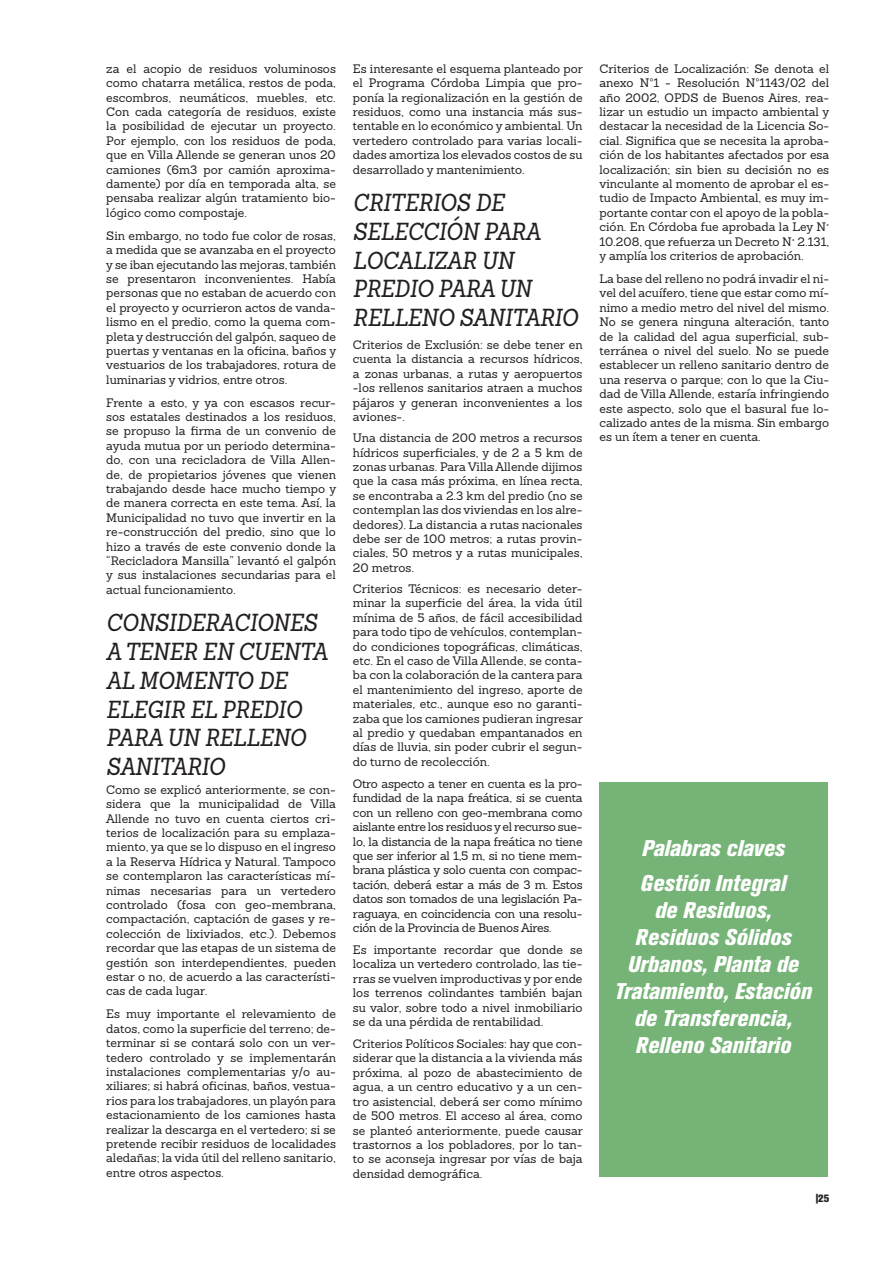
<style>
.page{position:relative;width:893px;height:1263px;background:#fff}
.page>*{position:absolute;margin:0;border:0;box-sizing:border-box;transform-origin:0 0}
.subtitulo_1{font:italic 24px/28.8px "Sanchez Condensed";color:#231f20}
.CITAS{font:italic 800 condensed 22.5px/27px "Akzidenz Grotesk BQ";color:#fff;text-align:center}
.parrafo_1{font:12px/14.4px "Sanchez Slab";color:#231f20;text-align:justify}
.t1{font:800 10.5px "Akzidenz Grotesk BQ";color:#231f20}
</style>
<div class="page">
<div style="left:600px;top:782px;width:228px;height:395px;background:#75b476"></div>
<p class="parrafo_1" style="left:106px;top:61px;width:231px">za el acopio de residuos voluminosos como chatarra metálica, restos de poda, escombros, neumáticos, muebles, etc.<br>Con cada categoría de residuos, existe la posibilidad de ejecutar un proyecto.<br>Por ejemplo, con los residuos de poda, que en Villa Allende se generan unos 20 camiones (6m3 por camión aproxima&shy;damente) por día en temporada alta, se pensaba realizar algún tratamiento bio&shy;lógico como compostaje.</p>
<p class="parrafo_1" style="left:106px;top:228px;width:231px">Sin embargo, no todo fue color de rosas, a medida que se avanzaba en el proyecto y se iban ejecutando las mejoras, también se presentaron inconvenientes. Había personas que no estaban de acuerdo con el proyecto y ocurrieron actos de vanda&shy;lismo en el predio, como la quema com&shy;pleta y destrucción del galpón, saqueo de puertas y ventanas en la oficina, baños y vestuarios de los trabajadores, rotura de luminarias y vidrios, entre otros.</p>
<p class="parrafo_1" style="left:106px;top:395px;width:231px">Frente a esto, y ya con escasos recur&shy;sos estatales destinados a los residuos, se propuso la firma de un convenio de ayuda mutua por un periodo determina&shy;do, con una recicladora de Villa Allen&shy;de, de propietarios jóvenes que vienen trabajando desde hace mucho tiempo y de manera correcta en este tema. Así, la Municipalidad no tuvo que invertir en la re-construcción del predio, sino que lo hizo a través de este convenio donde la “Recicladora Mansilla” levantó el galpón y sus instalaciones secundarias para el actual funcionamiento.</p>
<p class="subtitulo_1" style="left:106px;top:608px;width:223px">CONSIDERACIONES<br>A TENER EN CUENTA<br>AL MOMENTO DE<br>ELEGIR EL PREDIO<br>PARA UN RELLENO<br>SANITARIO</p>
<p class="parrafo_1" style="left:106px;top:782px;width:231px">Como se explicó anteriormente, se con&shy;sidera que la municipalidad de Villa Allende no tuvo en cuenta ciertos cri&shy;terios de localización para su emplaza&shy;miento, ya que se lo dispuso en el ingreso a la Reserva Hídrica y Natural. Tampoco se contemplaron las características mí&shy;nimas necesarias para un vertedero controlado (fosa con geo-membrana, compactación, captación de gases y re&shy;colección de lixiviados, etc.). Debemos recordar que las etapas de un sistema de gestión son interdependientes, pueden estar o no, de acuerdo a las característi&shy;cas de cada lugar.</p>
<p class="parrafo_1" style="left:106px;top:1007px;width:231px">Es muy importante el relevamiento de datos, como la superficie del terreno; de&shy;terminar si se contará solo con un ver&shy;tedero controlado y se implementarán instalaciones complementarias y/o au&shy;xiliares; si habrá oficinas, baños, vestua&shy;rios para los trabajadores, un playón para estacionamiento de los camiones hasta realizar la descarga en el vertedero; si se pretende recibir residuos de localidades aledañas; la vida útil del relleno sanitario, entre otros aspectos.</p>
<p class="parrafo_1" style="left:353px;top:61px;width:231px">Es interesante el esquema planteado por el Programa Córdoba Limpia que pro&shy;ponía la regionalización en la gestión de residuos, como una instancia más sus&shy;tentable en lo económico y ambiental. Un vertedero controlado para varias locali&shy;dades amortiza los elevados costos de su desarrollado y mantenimiento.</p>
<p class="subtitulo_1" style="left:353px;top:188px;width:227px">CRITERIOS DE<br>SELECCIÓN PARA<br>LOCALIZAR UN<br>PREDIO PARA UN<br>RELLENO SANITARIO</p>
<p class="parrafo_1" style="left:353px;top:337px;width:231px">Criterios de Exclusión: se debe tener en cuenta la distancia a recursos hídricos, a zonas urbanas, a rutas y aeropuertos -los rellenos sanitarios atraen a muchos pájaros y generan inconvenientes a los aviones-.</p>
<p class="parrafo_1" style="left:353px;top:431px;width:231px">Una distancia de 200 metros a recursos hídricos superficiales, y de 2 a 5 km de zonas urbanas. Para Villa Allende dijimos que la casa más próxima, en línea recta, se encontraba a 2.3 km del predio (no se contemplan las dos viviendas en los alre&shy;dedores). La distancia a rutas nacionales debe ser de 100 metros; a rutas provin&shy;ciales, 50 metros y a rutas municipales, 20 metros.</p>
<p class="parrafo_1" style="left:353px;top:581px;width:231px">Criterios Técnicos: es necesario deter&shy;minar la superficie del área, la vida útil mínima de 5 años, de fácil accesibilidad para todo tipo de vehículos, contemplan&shy;do condiciones topográficas, climáticas, etc. En el caso de Villa Allende, se conta&shy;ba con la colaboración de la cantera para el mantenimiento del ingreso, aporte de materiales, etc., aunque eso no garanti&shy;zaba que los camiones pudieran ingresar al predio y quedaban empantanados en días de lluvia, sin poder cubrir el segun&shy;do turno de recolección.</p>
<p class="parrafo_1" style="left:353px;top:776px;width:231px">Otro aspecto a tener en cuenta es la pro&shy;fundidad de la napa freática, si se cuenta con un relleno con geo-membrana como aislante entre los residuos y el recurso sue&shy;lo, la distancia de la napa freática no tiene que ser inferior al 1,5 m, si no tiene mem&shy;brana plástica y solo cuenta con compac&shy;tación, deberá estar a más de 3 m. Estos datos son tomados de una legislación Pa&shy;raguaya, en coincidencia con una resolu&shy;ción de la Provincia de Buenos Aires.</p>
<p class="parrafo_1" style="left:353px;top:942px;width:231px">Es importante recordar que donde se localiza un vertedero controlado, las tie&shy;rras se vuelven improductivas y por ende los terrenos colindantes también bajan su valor, sobre todo a nivel inmobiliario se da una pérdida de rentabilidad.</p>
<p class="parrafo_1" style="left:353px;top:1036px;width:231px">Criterios Políticos Sociales: hay que con&shy;siderar que la distancia a la vivienda más próxima, al pozo de abastecimiento de agua, a un centro educativo y a un cen&shy;tro asistencial, deberá ser como mínimo de 500 metros. El acceso al área, como se planteó anteriormente, puede causar trastornos a los pobladores, por lo tan&shy;to se aconseja ingresar por vías de baja densidad demográfica.</p>
<p class="parrafo_1" style="left:600px;top:61px;width:231px">Criterios de Localización: Se denota el anexo Nº1 - Resolución Nº1143/02 del año 2002, OPDS de Buenos Aires, rea&shy;lizar un estudio un impacto ambiental y destacar la necesidad de la Licencia So&shy;cial. Significa que se necesita la aproba&shy;ción de los habitantes afectados por esa localización; sin bien su decisión no es vinculante al momento de aprobar el es&shy;tudio de Impacto Ambiental, es muy im&shy;portante contar con el apoyo de la pobla&shy;ción. En Córdoba fue aprobada la Ley N° 10.208, que refuerza un Decreto N° 2.131, y amplía los criterios de aprobación.</p>
<p class="parrafo_1" style="left:600px;top:271px;width:231px">La base del relleno no podrá invadir el ni&shy;vel del acuífero, tiene que estar como mí&shy;nimo a medio metro del nivel del mismo.<br>No se genera ninguna alteración, tanto de la calidad del agua superficial, sub&shy;terránea o nivel del suelo. No se puede establecer un relleno sanitario dentro de una reserva o parque; con lo que la Ciu&shy;dad de Villa Allende, estaría infringiendo este aspecto, solo que el basural fue lo&shy;calizado antes de la misma. Sin embargo es un ítem a tener en cuenta.</p>
<p class="CITAS" style="left:642px;top:835px;width:145px">Palabras claves</p>
<p class="CITAS" style="left:615px;top:870px;width:198px">Gestión Integral<br>de Residuos,<br>Residuos Sólidos<br>Urbanos, Planta de<br>Tratamiento, Estación de Transferencia,<br>Relleno Sanitario</p>
<p class="t1" style="left:816px;top:1192px;width:15px">|25</p>
</div>
